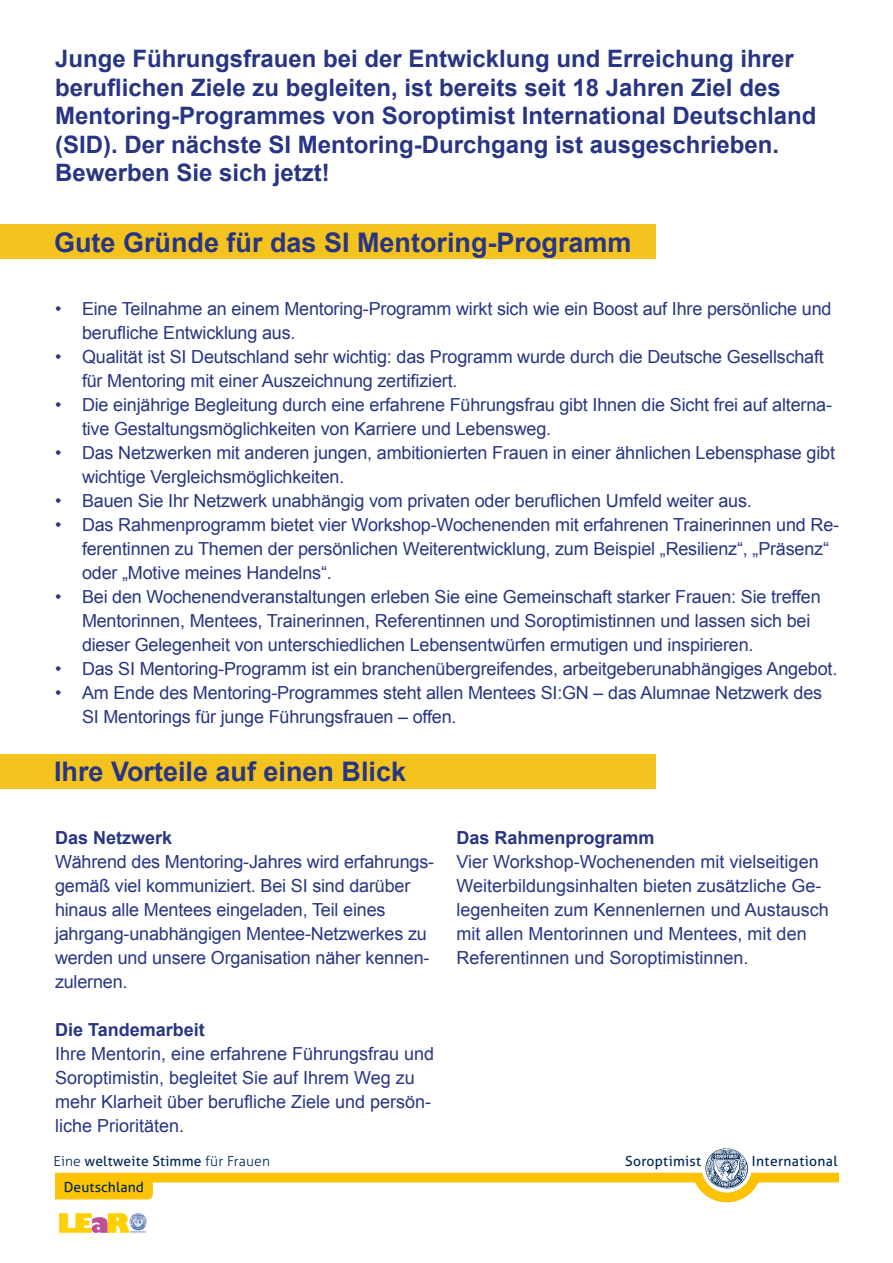
<style>
.page{position:relative;width:893px;height:1263px;background:#fff}
.page>*{position:absolute;margin:0;border:0;box-sizing:border-box;transform-origin:0 0}
.t1{font:700 27px "Arial";color:#283583}
.t2{font:700 24px/28.5px "Arial";color:#283583}
.t3{font:18px/24px "Arial";letter-spacing:-.01em;color:#283583}
.t4{font:700 18px "Arial";color:#283583}
.t5{font:13.95px "Aller";letter-spacing:.015em;color:#002856}
.s1{font-weight:300}
</style>
<div class="page">
<div style="left:0;top:225px;width:656px;height:34px;background:#f5c31d"></div>
<div style="left:0;top:754px;width:656px;height:34px;background:#f5c31d"></div>
<svg style="left:59px;top:1213px;width:88px;height:20px"></svg>
<img style="left:705px;top:1148px;width:43px;height:24px">
<svg style="left:55px;top:1172px;width:784px;height:30px"></svg>
<p class="t2" style="left:55px;top:46px;width:763px">Junge Führungsfrauen bei der Entwicklung und Erreichung ihrer beruflichen Ziele zu begleiten, ist bereits seit 18 Jahren Ziel des Mentoring-Programmes von Soroptimist International Deutschland (SID). Der nächste SI Mentoring-Durchgang ist ausgeschrieben.<br>Bewerben Sie sich jetzt!</p>
<h1 class="t1" style="left:54px;top:225px;width:579px">Gute Gründe für das SI Mentoring-Programm</h1>
<p class="t3" style="left:82px;top:297px;width:751px;text-indent:-27px">• Eine Teilnahme an einem Mentoring-Programm wirkt sich wie ein Boost auf Ihre persönliche und berufliche Entwicklung aus.</p>
<p class="t3" style="left:82px;top:345px;width:743px;text-indent:-27px">• Qualität ist SI Deutschland sehr wichtig: das Programm wurde durch die Deutsche Gesellschaft für Mentoring mit einer Auszeichnung zertifiziert.</p>
<p class="t3" style="left:82px;top:393px;width:751px;text-indent:-27px">• Die einjährige Begleitung durch eine erfahrene Führungsfrau gibt Ihnen die Sicht frei auf alterna&shy;tive Gestaltungsmöglichkeiten von Karriere und Lebensweg.</p>
<p class="t3" style="left:82px;top:441px;width:754px;text-indent:-27px">• Das Netzwerken mit anderen jungen, ambitionierten Frauen in einer ähnlichen Lebensphase gibt wichtige Vergleichsmöglichkeiten.</p>
<p class="t3" style="left:55px;top:489px;width:698px">• Bauen Sie Ihr Netzwerk unabhängig vom privaten oder beruflichen Umfeld weiter aus.</p>
<p class="t3" style="left:82px;top:513px;width:759px;text-indent:-27px">• Das Rahmenprogramm bietet vier Workshop-Wochenenden mit erfahrenen Trainerinnen und Re&shy;ferentinnen zu Themen der persönlichen Weiterentwicklung, zum Beispiel „Resilienz“, „Präsenz“ oder „Motive meines Handelns“.</p>
<p class="t3" style="left:82px;top:585px;width:740px;text-indent:-27px">• Bei den Wochenendveranstaltungen erleben Sie eine Gemeinschaft starker Frauen: Sie treffen<br>Mentorinnen, Mentees, Trainerinnen, Referentinnen und Soroptimistinnen und lassen sich bei dieser Gelegenheit von unterschiedlichen Lebensentwürfen ermutigen und inspirieren.</p>
<p class="t3" style="left:55px;top:657px;width:784px">• Das SI Mentoring-Programm ist ein branchenübergreifendes, arbeitgeberunabhängiges Angebot.</p>
<p class="t3" style="left:82px;top:681px;width:742px;text-indent:-27px">• Am Ende des Mentoring-Programmes steht allen Mentees SI:GN – das Alumnae Netzwerk des<br>SI Mentorings für junge Führungsfrauen – offen.</p>
<h1 class="t1" style="left:54px;top:754px;width:354px">Ihre Vorteile auf einen Blick</h1>
<p class="t4" style="left:55px;top:826px;width:119px">Das Netzwerk</p>
<p class="t3" style="left:55px;top:850px;width:381px">Während des Mentoring-Jahres wird erfahrungs&shy;gemäß viel kommuniziert. Bei SI sind darüber hinaus alle Mentees eingeladen, Teil eines jahrgang-unabhängigen Mentee-Netzwerkes zu werden und unsere Organisation näher kennen&shy;zulernen.</p>
<p class="t4" style="left:55px;top:1018px;width:151px">Die Tandemarbeit</p>
<p class="t3" style="left:55px;top:1042px;width:381px">Ihre Mentorin, eine erfahrene Führungsfrau und Soroptimistin, begleitet Sie auf Ihrem Weg zu mehr Klarheit über berufliche Ziele und persön&shy;liche Prioritäten.</p>
<p class="t4" style="left:456px;top:826px;width:200px">Das Rahmenprogramm</p>
<p class="t3" style="left:456px;top:850px;width:374px">Vier Workshop-Wochenenden mit vielseitigen Weiterbildungsinhalten bieten zusätzliche Ge&shy;legenheiten zum Kennenlernen und Austausch mit allen Mentorinnen und Mentees, mit den Referentinnen und Soroptimistinnen.</p>
<p class="t5" style="left:54px;top:1153px;width:218px"><span class="s1">Eine</span> weltweite Stimme <span class="s1">für Frauen</span></p>
<p class="t5" style="left:625px;top:1153px;width:77px">Soroptimist</p>
<p class="t5" style="left:752px;top:1153px;width:87px">International</p>
<p class="t5" style="left:64px;top:1178px;width:82px">Deutschland</p>
</div>
